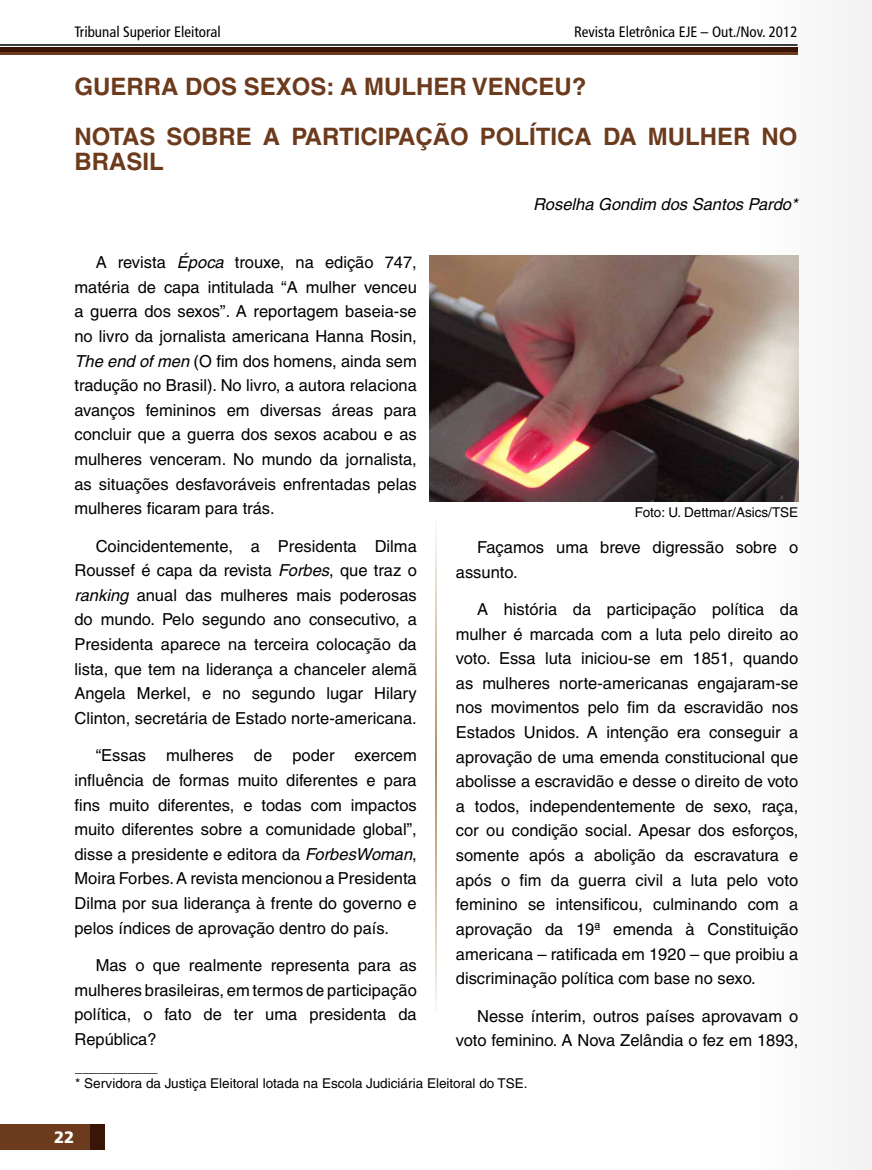
<style>
.page{position:relative;width:872px;height:1170px;background:#fff}
.page>*{position:absolute;margin:0;border:0;box-sizing:border-box;transform-origin:0 0}
.t1{font:700 24px/50.1px "Helvetica";color:#6c3b1d}
.t2{font:16.5px/24.6px "Helvetica";color:#000;text-align:justify}
.t3{font:italic 16.5px "Helvetica";color:#000}
.t4{font:900 16.5px "Frutiger LT Std";color:#fff}
.t5{font:condensed 15px "Frutiger LT Std";color:#000}
.t6{font:13.5px/16.2px "Helvetica";color:#000}
.s1{font-style:italic}
</style>
<div class="page">
<div style="left:742px;top:0;width:130px;height:1169px;background:#f8f8f8"></div>
<div style="left:0;top:47px;width:797px;height:6px;background:#3a1505"></div>
<hr style="left:0;top:53px;width:797px;height:2px;background:#6c3b1d">
<div style="left:89px;top:1123px;width:16px;height:26px;background:#3a1505"></div>
<div style="left:0;top:1123px;width:90px;height:26px;background:#6c3b1d"></div>
<hr style="left:0;top:44px;width:797px;height:2px;background:#000">
<img style="left:429px;top:255px;width:369px;height:246px">
<p class="t5" style="left:74px;top:23px;width:148px">Tribunal Superior Eleitoral</p>
<p class="t5" style="left:574px;top:23px;width:225px">Revista Eletrônica EJE – Out./Nov. 2012</p>
<h1 class="t1" style="left:74px;top:61px;width:724px">GUERRA DOS SEXOS: A MULHER VENCEU?<br>NOTAS SOBRE A PARTICIPAÇÃO POLÍTICA DA MULHER NO</h1>
<h1 class="t1" style="left:74px;top:136px;width:91px">BRASIL</h1>
<p class="t3" style="left:533px;top:194px;width:266px">Roselha Gondim dos Santos Pardo*</p>
<p class="t2" style="left:74px;top:250px;width:344px;text-indent:21px">A revista <span class="s1">Época</span> trouxe, na edição 747, matéria de capa intitulada “A mulher venceu a guerra dos sexos”. A reportagem baseia-se no livro da jornalista americana Hanna Rosin, <span class="s1">The end of men</span> (O fim dos homens, ainda sem tradução no Brasil). No livro, a autora relaciona avanços femininos em diversas áreas para concluir que a guerra dos sexos acabou e as mulheres venceram. No mundo da jornalista, as situações desfavoráveis enfrentadas pelas mulheres ficaram para trás.</p>
<p class="t2" style="left:74px;top:533px;width:344px;text-indent:21px">Coincidentemente, a Presidenta Dilma Roussef é capa da revista <span class="s1">Forbes</span>, que traz o <span class="s1">ranking</span> anual das mulheres mais poderosas do mundo. Pelo segundo ano consecutivo, a Presidenta aparece na terceira colocação da lista, que tem na liderança a chanceler alemã Angela Merkel, e no segundo lugar Hilary Clinton, secretária de Estado norte-americana.</p>
<p class="t2" style="left:74px;top:743px;width:344px;text-indent:21px">“Essas mulheres de poder exercem influência de formas muito diferentes e para fins muito diferentes, e todas com impactos muito diferentes sobre a comunidade global”, disse a presidente e editora da <span class="s1">ForbesWoman</span>, Moira Forbes. A revista mencionou a Presidenta Dilma por sua liderança à frente do governo e pelos índices de aprovação dentro do país.</p>
<p class="t2" style="left:74px;top:952px;width:344px;text-indent:21px">Mas o que realmente representa para as mulheres brasileiras, em termos de participação política, o fato de ter uma presidenta da República?</p>
<p class="t6" style="left:635px;top:504px;width:165px">Foto: U. Dettmar/Asics/TSE</p>
<p class="t2" style="left:456px;top:534px;width:344px;text-indent:21px">Façamos uma breve digressão sobre o assunto.</p>
<p class="t2" style="left:456px;top:596px;width:344px;text-indent:21px">A história da participação política da mulher é marcada com a luta pelo direito ao voto. Essa luta iniciou-se em 1851, quando as mulheres norte-americanas engajaram-se nos movimentos pelo fim da escravidão nos Estados U nidos. A intenção era conseguir a aprovação de uma emenda constitucional que abolisse a escravidão e desse o direito de voto a todos, independentemente de sexo, raça, cor ou condição social. Apesar dos esforços, somente após a abolição da escravatura e após o fim da guerra civil a luta pelo voto feminino se intensificou, culminando com a aprovação da 19ª emenda à Constituição americana – ratificada em 1920 – que proibiu a discriminação política com base no sexo.</p>
<p class="t2" style="left:456px;top:1003px;width:344px;text-align:right">Nesse ínterim, outros países aprovavam o voto feminino. A Nova Zelândia o fez em 1893,</p>
<p class="t6" style="left:75px;top:1059px;width:454px">___________<br>* Servidora da Justiça Eleitoral lotada na Escola Judiciária Eleitoral do TSE.</p>
<p class="t4" style="left:54px;top:1127px;width:22px">22</p>
</div>
